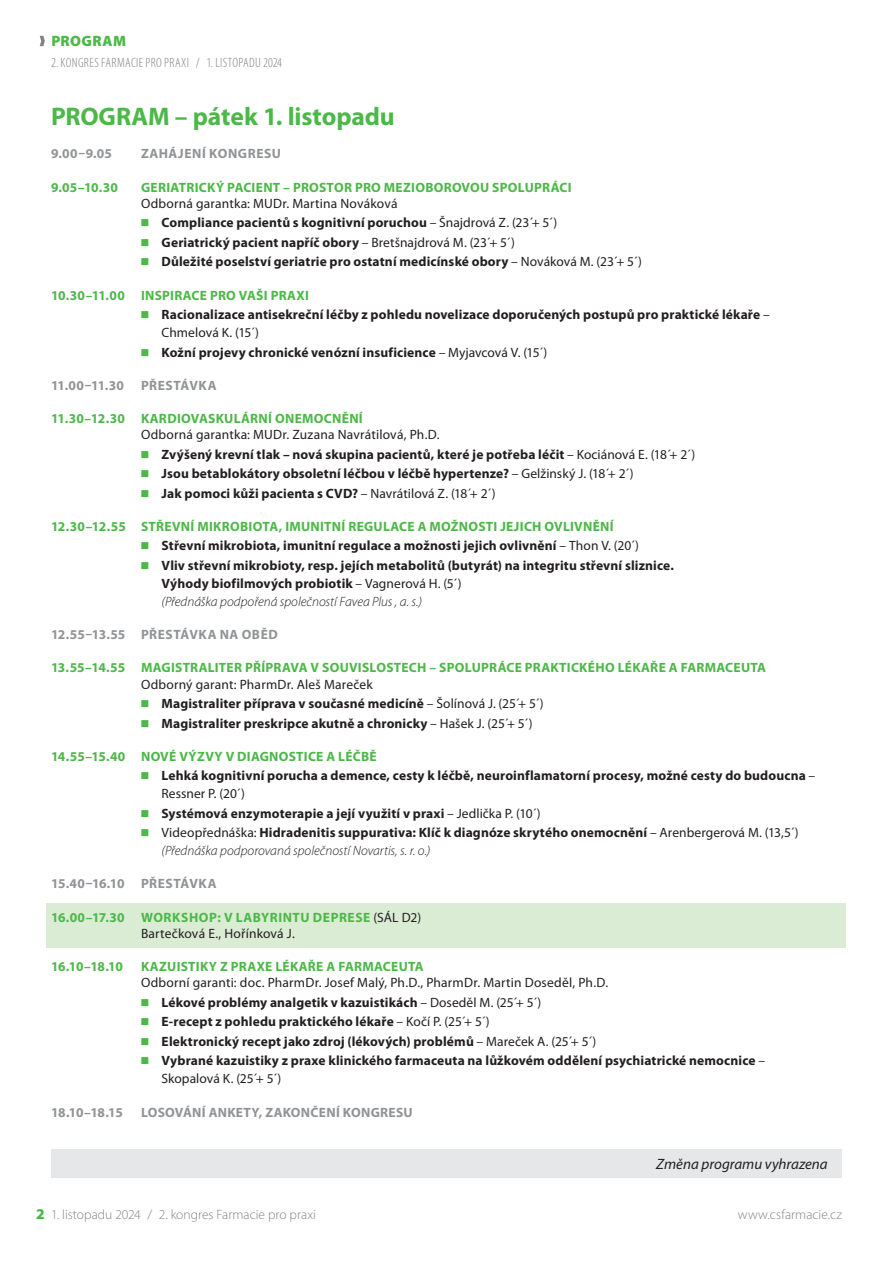
<style>
.page{position:relative;width:893px;height:1263px;background:#fff}
.page>*{position:absolute;margin:0;border:0;box-sizing:border-box;transform-origin:0 0}
.W_1{font:700 25.5px "Myriad Pro";letter-spacing:-.005em;color:#4cb848}
.cislo_strany{font:italic 15px "Myriad Pro";color:#231f20}
.t1{font:900 15px "Myriad Pro";letter-spacing:.025em;color:#4cb848}
.t2{font:700 13.5px/18px "Myriad Pro";letter-spacing:.01em;color:#231f20}
.a_program_nadpisek{font:700 13.5px/16.2px "Myriad Pro";letter-spacing:.02em;color:#4cb848}
.a_program_nadpisek-2{font:13.5px/16.2px "Myriad Pro";letter-spacing:.015em;color:#231f20}
.a_program_prestavka{font:700 13.5px "Myriad Pro";letter-spacing:.035em;color:#919396}
.a_program_nadpisek-3{font:700 13.5px/16.2px "Myriad Pro";letter-spacing:.04em;color:#4cb848}
.t3{font:300 13.5px "Myriad Pro";letter-spacing:.005em;color:#808285}
.a_program_nadpisek-4{font:700 13.5px "Myriad Pro";letter-spacing:.015em;color:#919396}
.t4{font:300 condensed 13.5px "Myriad Pro";letter-spacing:.025em;color:#808285}
.s1{font-weight:400;color:#231f20}
.s2{font-weight:400}
.s3{font-weight:700;color:#4cb848}
.s4{font-weight:300;font-style:italic}
.s5{font-weight:900;font-size:15px;color:#4cb848}
</style>
<div class="page">
<svg style="left:40px;top:36px;width:5px;height:10px"></svg>
<div style="left:47px;top:903px;width:799px;height:45px;background:#daecd4"></div>
<div style="left:51px;top:1149px;width:791px;height:29px;background:#e6e7e9"></div>
<p class="t1" style="left:51px;top:31px;width:76px">PROGRAM</p>
<p class="t4" style="left:51px;top:55px;width:232px">2. KONGRES FARMACIE PRO PRAXI / 1. LISTOPADU 2024</p>
<p class="W_1" style="left:51px;top:100px;width:345px">PROGRAM – pátek 1. listopadu</p>
<p class="a_program_prestavka" style="left:51px;top:145px;width:62px">9.00–9.05</p>
<p class="a_program_prestavka" style="left:141px;top:145px;width:141px">ZAHÁJENÍ KONGRESU</p>
<p class="a_program_nadpisek" style="left:51px;top:178px;width:69px">9.05–10.30</p>
<p class="a_program_nadpisek" style="left:141px;top:178px;width:432px">GERIATRICKÝ PACIENT – PROSTOR PRO MEZIOBOROVOU SPOLUPRÁCI<br><span class="s1">Odborná garantka: MUDr. Martina Nováková</span></p>
<p class="t2" style="left:162px;top:213px;width:397px">Compliance pacientů s kognitivní poruchou <span class="s2">– Šnajdrová Z. (23´+ 5´)</span></p>
<p class="t2" style="left:162px;top:233px;width:355px">Geriatrický pacient napříč obory <span class="s2">– Bretšnajdrová M. (23´+ 5´)</span></p>
<p class="t2" style="left:162px;top:252px;width:482px">Důležité poselství geriatrie pro ostatní medicínské obory <span class="s2">– Nováková M. (23´+ 5´)</span></p>
<p class="a_program_nadpisek" style="left:51px;top:286px;width:259px">10.30–11.00 INSPIRACE PRO VAŠI PRAXI</p>
<p class="t2" style="left:162px;top:305px;width:610px">Racionalizace antisekreční léčby z pohledu novelizace doporučených postupů pro praktické lékaře <span class="s2">–<br>Chmelová K. (15´)</span></p>
<p class="t2" style="left:162px;top:343px;width:387px">Kožní projevy chronické venózní insuficience <span class="s2">– Myjavcová V. (15´)</span></p>
<p class="a_program_prestavka" style="left:51px;top:376px;width:74px">11.00–11.30</p>
<p class="a_program_prestavka" style="left:141px;top:376px;width:77px">PŘESTÁVKA</p>
<p class="a_program_nadpisek-2" style="left:141px;top:410px;width:300px;text-indent:-90px"><span class="s3">11.30–12.30 KARDIOVASKULÁRNÍ ONEMOCNĚNÍ<br></span>Odborná garantka: MUDr. Zuzana Navrátilová, Ph.D.</p>
<p class="t2" style="left:162px;top:445px;width:535px">Zvýšený krevní tlak – nová skupina pacientů, které je potřeba léčit <span class="s2">– Kociánová E. (18´+ 2´)</span></p>
<p class="t2" style="left:162px;top:464px;width:473px">Jsou betablokátory obsoletní léčbou v léčbě hypertenze? <span class="s2">– Gelžinský J. (18´+ 2´)</span></p>
<p class="t2" style="left:162px;top:484px;width:335px">Jak pomoci kůži pacienta s CVD? <span class="s2">– Navrátilová Z. (18´+ 2´)</span></p>
<p class="a_program_nadpisek" style="left:51px;top:518px;width:564px">12.30–12.55 STŘEVNÍ MIKROBIOTA, IMUNITNÍ REGULACE A MOŽNOSTI JEJICH OVLIVNĚNÍ</p>
<p class="t2" style="left:162px;top:536px;width:479px">Střevní mikrobiota, imunitní regulace a možnosti jejich ovlivnění <span class="s2">– Thon V. (20´)</span></p>
<p class="t2" style="left:162px;top:556px;width:514px">Vliv střevní mikrobioty, resp. jejích metabolitů (butyrát) na integritu střevní sliznice.<br>Výhody biofilmových probiotik <span class="s2">– Vagnerová H. (5´)<br></span><span class="s4">(Přednáška podpořená společností Favea Plus , a. s.)</span></p>
<p class="a_program_prestavka" style="left:51px;top:626px;width:228px">12.55–13.55 PŘESTÁVKA NA OBĚD</p>
<p class="a_program_nadpisek" style="left:141px;top:659px;width:627px;text-indent:-90px">13.55–14.55 MAGISTRALITER PŘÍPRAVA V SOUVISLOSTECH – SPOLUPRÁCE PRAKTICKÉHO LÉKAŘE A FARMACEUTA<br><span class="s1">Odborný garant: PharmDr. Aleš Mareček</span></p>
<p class="t2" style="left:162px;top:694px;width:384px">Magistraliter příprava v současné medicíně <span class="s2">– Šolínová J. (25´+ 5´)</span></p>
<p class="t2" style="left:162px;top:713px;width:372px">Magistraliter preskripce akutně a chronicky <span class="s2">– Hašek J. (25´+ 5´)</span></p>
<p class="a_program_nadpisek" style="left:51px;top:748px;width:327px">14.55–15.40 NOVÉ VÝZVY V DIAGNOSTICE A LÉČBĚ</p>
<p class="t2" style="left:162px;top:766px;width:655px">Lehká kognitivní porucha a demence, cesty k léčbě, neuroinflamatorní procesy, možné cesty do budoucna <span class="s2">–<br>Ressner P. (20´)</span></p>
<p class="t2" style="left:162px;top:804px;width:381px">Systémová enzymoterapie a její využití v praxi <span class="s2">– Jedlička P. (10´)</span></p>
<p class="t2" style="left:162px;top:823px;width:639px"><span class="s2">Videopřednáška:</span> Hidradenitis suppurativa: Klíč k diagnóze skrytého onemocnění <span class="s2">– Arenbergerová M. (13,5´) </span><span class="s4">(Přednáška podporovaná společností Novartis, s. r. o.)</span></p>
<p class="a_program_prestavka" style="left:51px;top:875px;width:167px">15.40–16.10 PŘESTÁVKA</p>
<p class="a_program_nadpisek-3" style="left:141px;top:908px;width:282px;text-indent:-90px">16.00–17.30 WORKSHOP: V LABYRINTU DEPRESE <span class="s1">(SÁL D2)<br>Bartečková E., Hořínková J.</span></p>
<p class="a_program_nadpisek" style="left:51px;top:958px;width:73px">16.10–18.10</p>
<p class="a_program_nadpisek-2" style="left:141px;top:958px;width:469px"><span class="s3">KAZUISTIKY Z PRAXE LÉKAŘE A FARMACEUTA<br></span>Odborní garanti: doc. PharmDr. Josef Malý, Ph.D., PharmDr. Martin Doseděl, Ph.D.</p>
<p class="t2" style="left:162px;top:993px;width:381px">Lékové problémy analgetik v kazuistikách <span class="s2">– Doseděl M. (25´+ 5´)</span></p>
<p class="t2" style="left:162px;top:1012px;width:330px">E-recept z pohledu praktického lékaře <span class="s2">– Kočí P. (25´+ 5´)</span></p>
<p class="t2" style="left:162px;top:1032px;width:436px">Elektronický recept jako zdroj (lékových) problémů <span class="s2">– Mareček A. (25´+ 5´)</span></p>
<p class="t2" style="left:162px;top:1051px;width:605px">Vybrané kazuistiky z praxe klinického farmaceuta na lůžkovém oddělení psychiatrické nemocnice <span class="s2">–<br>Skopalová K. (25´+ 5´)</span></p>
<p class="a_program_nadpisek-4" style="left:51px;top:1103px;width:73px">18.10–18.15</p>
<p class="a_program_nadpisek-4" style="left:141px;top:1103px;width:273px">LOSOVÁNÍ ANKETY, ZAKONČENÍ KONGRESU</p>
<p class="cislo_strany" style="left:656px;top:1155px;width:173px">Změna programu vyhrazena</p>
<p class="t3" style="left:36px;top:1206px;width:282px"><span class="s5">2</span> 1. listopadu 2024 / 2. kongres Farmacie pro praxi</p>
<p class="t3" style="left:738px;top:1206px;width:106px">www.csfarmacie.cz</p>
</div>
